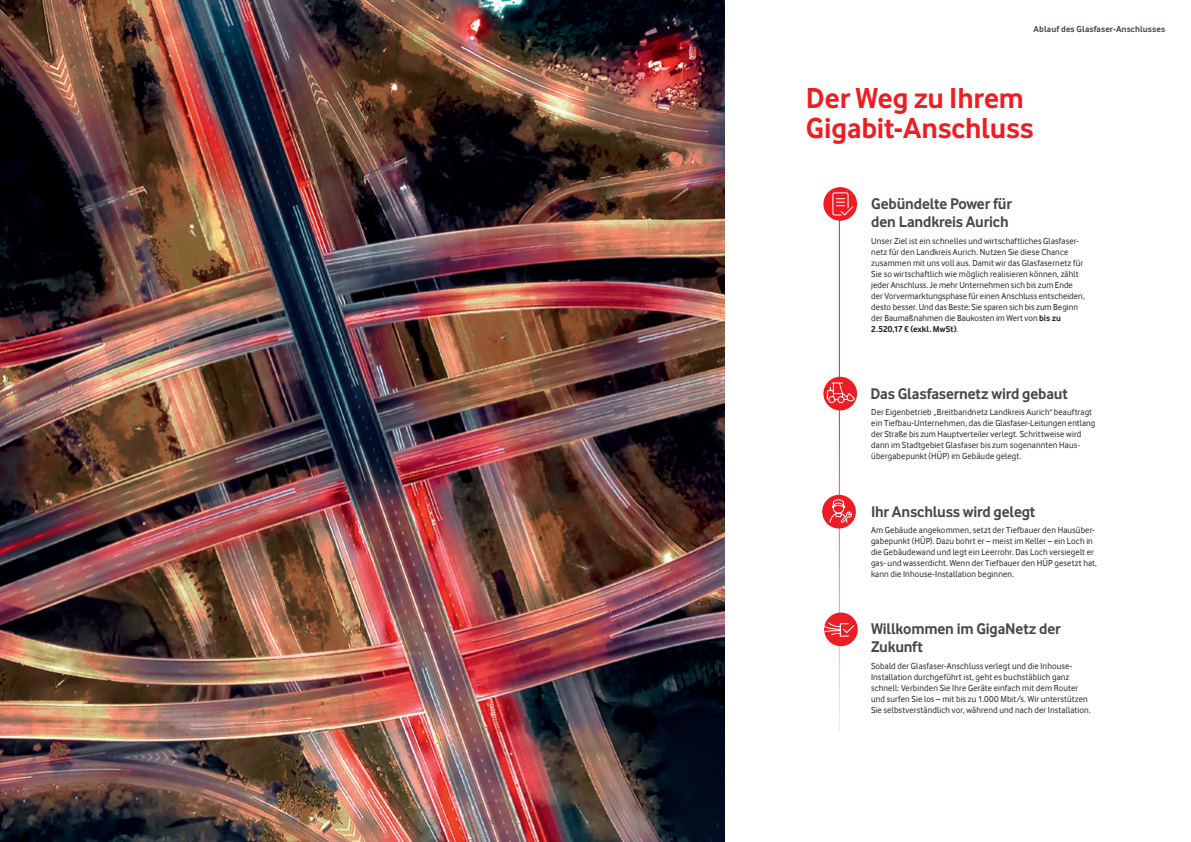
<style>
.page{position:relative;width:1191px;height:842px;background:#fff}
.page>*{position:absolute;margin:0;border:0;box-sizing:border-box;transform-origin:0 0}
.t1{font:700 30px/30px "Vodafone Rg";letter-spacing:-.005em;color:#ee1d23}
.t2{font:700 16px/18px "Vodafone Rg";letter-spacing:-.015em;color:#43494d}
.t3{font:9px/11px "Vodafone Rg";letter-spacing:.015em;color:#231f20}
.t4{font:700 9px "Vodafone Rg";letter-spacing:.01em;color:#43494d}
.s1{font-weight:700}
</style>
<div class="page">
<hr style="left:839px;top:192px;width:1px;height:540px;background:#ee1d23">
<div style="left:823px;top:187px;width:34px;height:34px;background:#ee1d23;border-radius:50%"></div>
<svg style="left:832px;top:192px;width:22px;height:24px"></svg>
<div style="left:823px;top:377px;width:34px;height:33px;background:#ee1d23;border-radius:50%"></div>
<svg style="left:826px;top:382px;width:29px;height:21px"></svg>
<div style="left:824px;top:612px;width:33px;height:34px;background:#ee1d23;border-radius:50%"></div>
<svg style="left:824px;top:622px;width:31px;height:15px"></svg>
<div style="left:822px;top:495px;width:34px;height:33px;background:#ee1d23;border-radius:50%"></div>
<svg style="left:829px;top:499px;width:23px;height:24px"></svg>
<img style="left:0;top:0;width:725px;height:842px">
<p class="t4" style="left:1033px;top:24px;width:133px">Ablauf des Glasfaser-Anschlusses</p>
<h1 class="t1" style="left:806px;top:83px;width:229px">Der Weg zu Ihrem<br>Gigabit-Anschluss</h1>
<h2 class="t2" style="left:871px;top:195px;width:142px">Gebündelte Power für den Landkreis Aurich</h2>
<p class="t3" style="left:871px;top:235px;width:215px">Unser Ziel ist ein schnelles und wirtschaftliches Glasfaser&shy;netz für den Landkreis Aurich. Nutzen Sie diese Chance zusammen mit uns voll aus. Damit wir das Glasfasernetz für Sie so wirtschaftlich wie möglich realisieren können, zählt jeder Anschluss. Je mehr Unternehmen sich bis zum Ende der Vorvermarktungsphase für einen Anschluss entscheiden, desto besser. Und das Beste: Sie sparen sich bis zum Beginn der Baumaßnahmen die Baukosten im Wert von <span class="s1">bis zu 2.520,17 € (exkl. MwSt)</span>.</p>
<h2 class="t2" style="left:870px;top:384px;width:199px">Das Glasfasernetz wird gebaut</h2>
<p class="t3" style="left:871px;top:407px;width:225px">Der Eigenbetrieb „Breitbandnetz Landkreis Aurich beauftragt ein Tiefbau-Unternehmen, das die Glasfaser-Leitungen entlang der Straße bis zum Hauptverteiler verlegt. Schrittweise wird dann im Stadtgebiet Glasfaser bis zum sogenannten Haus&shy;übergabepunkt (HÜP) im Gebäude gelegt.</p>
<h2 class="t2" style="left:871px;top:502px;width:166px">Ihr Anschluss wird gelegt</h2>
<p class="t3" style="left:871px;top:525px;width:227px">Am Gebäude angekommen, setzt der Tiefbauer den Hausüber&shy;gabepunkt (HÜP). Dazu bohrt er – meist im Keller – ein Loch in die Gebäudewand und legt ein Leerrohr. Das Loch versiegelt er gas- und wasserdicht. Wenn der Tiefbauer den HÜP gesetzt hat, kann die Inhouse-Installation beginnen.</p>
<h2 class="t2" style="left:871px;top:620px;width:191px">Willkommen im GigaNetz der<br>Zukunft</h2>
<p class="t3" style="left:871px;top:660px;width:221px">Sobald der Glasfaser-Anschluss verlegt und die Inhouse-Installation durchgeführt ist, geht es buchstäblich ganz schnell: Verbinden Sie Ihre Geräte einfach mit dem Router und surfen Sie los – mit bis zu 1.000 Mbit/s. Wir unterstützen Sie selbstverständlich vor, während und nach der Installation.</p>
</div>
